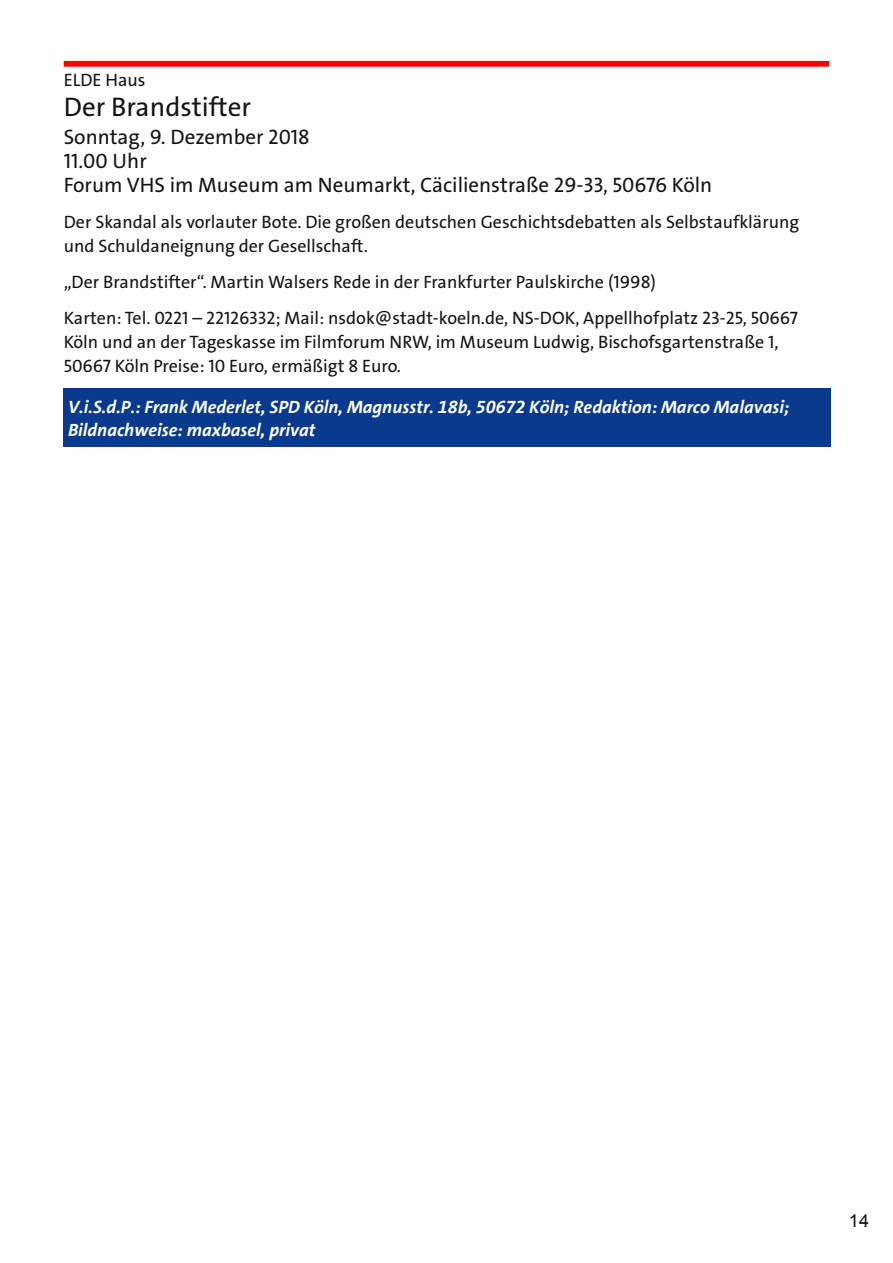
<style>
.page{position:relative;width:893px;height:1263px;background:#fff}
.page>*{position:absolute;margin:0;border:0;box-sizing:border-box;transform-origin:0 0}
.t1{font:27px "The Sans LP5 Plain";color:#161413}
.t2{font:21px/24px "The Sans LP5 Plain";color:#161413}
.t3{font:18px/24px "The Sans LP5 Plain";color:#161413}
.t4{font:italic 700 18px/22.5px "SPD The Sans";color:#fff}
.t5{font:18px "Arial";color:#161413}
</style>
<div class="page">
<div style="left:64px;top:388px;width:767px;height:58px;background:#0a3a8d"></div>
<div style="left:64px;top:61px;width:765px;height:6px;background:#f00"></div>
<p class="t3" style="left:64px;top:68px;width:83px">ELDE Haus</p>
<h1 class="t1" style="left:64px;top:90px;width:189px">Der Brandstifter</h1>
<p class="t2" style="left:64px;top:125px;width:650px">Sonntag, 9. Dezember 2018<br>11.00 Uhr<br>Forum VHS im Museum am Neumarkt, Cäcilienstraße 29-33, 50676 Köln</p>
<p class="t3" style="left:64px;top:210px;width:737px">Der Skandal als vorlauter Bote. Die großen deutschen Geschichtsdebatten als Selbstaufklärung und Schuldaneignung der Gesellschaft.</p>
<p class="t3" style="left:64px;top:264px;width:736px;line-height:36px">„Der Brandstifter“. Martin Walsers Rede in der Frankfurter Paulskirche (1998)<br>Karten: Tel. 0221 – 22126332; Mail: nsdok@stadt-koeln.de, NS-DOK, Appellhofplatz 23-25, 50667</p>
<p class="t3" style="left:64px;top:330px;width:716px">Köln und an der Tageskasse im Filmforum NRW, im Museum Ludwig, Bischofsgartenstraße 1,<br>50667 Köln Preise: 10 Euro, ermäßigt 8 Euro.</p>
<p class="t4" style="left:68px;top:396px;width:723px">V.i.S.d.P.: Frank Mederlet, SPD Köln, Magnusstr. 18b, 50672 Köln; Redaktion: Marco Malavasi;<br>Bildnachweise: maxbasel, privat</p>
<p class="t5" style="left:849px;top:1210px;width:22px">14</p>
</div>
